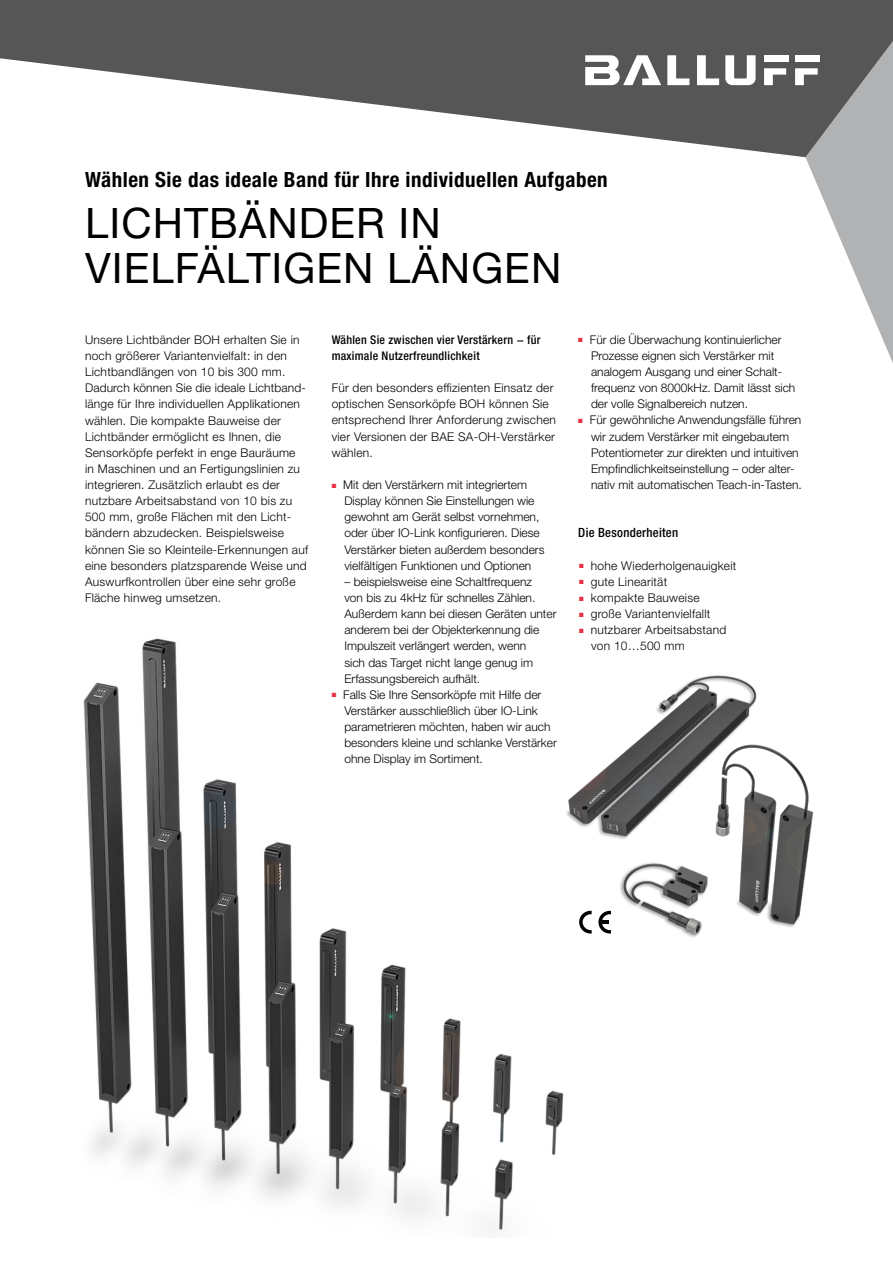
<style>
.page{position:relative;width:893px;height:1263px;background:#fff}
.page>*{position:absolute;margin:0;border:0;box-sizing:border-box;transform-origin:0 0}
.t1{font:42px/45px "Helvetica Neue LT Pro";letter-spacing:.025em;color:#000}
.t2{font:700 condensed 21px "Helvetica Neue LT Pro";letter-spacing:.025em;color:#000}
.t3{font:500 condensed 12.75px "Helvetica Neue LT Pro";letter-spacing:.02em;color:#000}
.t4{font:300 12px/16.2px "Helvetica Neue LT Pro";color:#000}
.t5{font:300 12px/16.2px "Helvetica Neue LT Pro";letter-spacing:.02em;color:#000}
.t6{font:500 condensed 12px/16.2px "Helvetica Neue LT Pro";letter-spacing:.02em;color:#000}
.s1{color:#e73245}
</style>
<div class="page">
<svg style="left:805px;top:157px;width:88px;height:206px"></svg>
<svg style="left:0;top:0;width:893px;height:157px;fill:#565656"></svg>
<img style="left:83px;top:638px;width:481px;height:594px">
<svg style="left:585px;top:55px;width:76px;height:30px"></svg>
<svg style="left:667px;top:55px;width:22px;height:30px"></svg>
<svg style="left:697px;top:55px;width:22px;height:30px"></svg>
<svg style="left:725px;top:55px;width:31px;height:30px"></svg>
<svg style="left:764px;top:68px;width:22px;height:17px"></svg>
<div style="left:764px;top:55px;width:24px;height:7px;background:#fff"></div>
<svg style="left:795px;top:68px;width:23px;height:17px"></svg>
<div style="left:795px;top:55px;width:24px;height:7px;background:#fff"></div>
<img style="left:557px;top:671px;width:257px;height:270px">
<svg style="left:579px;top:911px;width:13px;height:22px"></svg>
<svg style="left:598px;top:911px;width:13px;height:22px"></svg>
<h2 class="t2" style="left:85px;top:167px;width:524px">Wählen Sie das ideale Band für Ihre individuellen Aufgaben</h2>
<h1 class="t1" style="left:85px;top:199px;width:478px">LICHTBÄNDER IN<br>VIELFÄLTIGEN LÄNGEN</h1>
<p class="t5" style="left:85px;top:331px;width:225px">Unsere Lichtbänder BOH erhalten Sie in noch größerer Variantenvielfalt: in den Lichtbandlängen von 10 bis 300 mm.<br>Dadurch können Sie die ideale Lichtband&shy;länge für Ihre individuellen Applikationen wählen. Die kompakte Bauweise der Lichtbänder ermöglicht es Ihnen, die Sensorköpfe perfekt in enge Bauräume<br>in Maschinen und an Fertigungslinien zu integrieren. Zusätzlich erlaubt es der nutzbare Arbeitsabstand von 10 bis zu 500 mm, große Flächen mit den Licht&shy;bändern abzudecken. Beispielsweise können Sie so Kleinteile-Erkennungen auf eine besonders platzsparende Weise und Auswurfkontrollen über eine sehr große Fläche hinweg umsetzen.</p>
<p class="t4" style="left:591px;top:331px;width:206px;text-indent:-13px"><span class="s1">■</span> Für die Überwachung kontinuierlicher Prozesse eignen sich Verstärker mit analogem Ausgang und einer Schalt&shy;frequenz von 8000kHz. Damit lässt sich der volle Signalbereich nutzen.</p>
<p class="t6" style="left:332px;top:331px;width:210px">Wählen Sie zwischen vier Verstärkern − für maximale Nutzerfreundlichkeit</p>
<p class="t5" style="left:332px;top:380px;width:226px">Für den besonders effizienten Einsatz der optischen Sensorköpfe BOH können Sie entsprechend Ihrer Anforderung zwischen vier Versionen der BAE SA-OH-Verstärker wählen.</p>
<p class="t4" style="left:344px;top:476px;width:202px;text-indent:-13px"><span class="s1">■</span> Mit den Verstärkern mit integriertem Display können Sie Einstellungen wie gewohnt am Gerät selbst vornehmen, oder über IO-Link konfigurieren. Diese Verstärker bieten außerdem besonders vielfältigen Funktionen und Optionen</p>
<p class="t4" style="left:344px;top:573px;width:214px">– beispielsweise eine Schaltfrequenz<br>von bis zu 4kHz für schnelles Zählen.<br>Außerdem kann bei diesen Geräten unter anderem bei der Objekterkennung die Impulszeit verlängert werden, wenn<br>sich das Target nicht lange genug im Erfassungsbereich aufhält.</p>
<p class="t4" style="left:344px;top:686px;width:214px;text-indent:-13px"><span class="s1">■</span> Falls Sie Ihre Sensorköpfe mit Hilfe der Verstärker ausschließlich über IO-Link parametrieren möchten, haben wir auch besonders kleine und schlanke Verstärker ohne Display im Sortiment.</p>
<p class="t4" style="left:591px;top:412px;width:212px;text-indent:-13px"><span class="s1">■</span> Für gewöhnliche Anwendungsfälle führen wir zudem Verstärker mit eingebautem Potentiometer zur direkten und intuitiven Empfindlichkeitseinstellung – oder alter&shy;nativ mit automatischen Teach-in-Tasten.</p>
<p class="t3" style="left:578px;top:525px;width:101px">Die Besonderheiten</p>
<p class="t5" style="left:579px;top:557px;width:159px"><span class="s1">■</span> hohe Wiederholgenauigkeit</p>
<p class="t5" style="left:579px;top:573px;width:90px"><span class="s1">■</span> gute Linearität</p>
<p class="t5" style="left:579px;top:589px;width:122px"><span class="s1">■</span> kompakte Bauweise</p>
<p class="t5" style="left:579px;top:605px;width:133px"><span class="s1">■</span> große Variantenvielfallt</p>
<p class="t5" style="left:591px;top:622px;width:137px;text-indent:-12px"><span class="s1">■</span> nutzbarer Arbeitsabstand von 10…500 mm</p>
</div>
